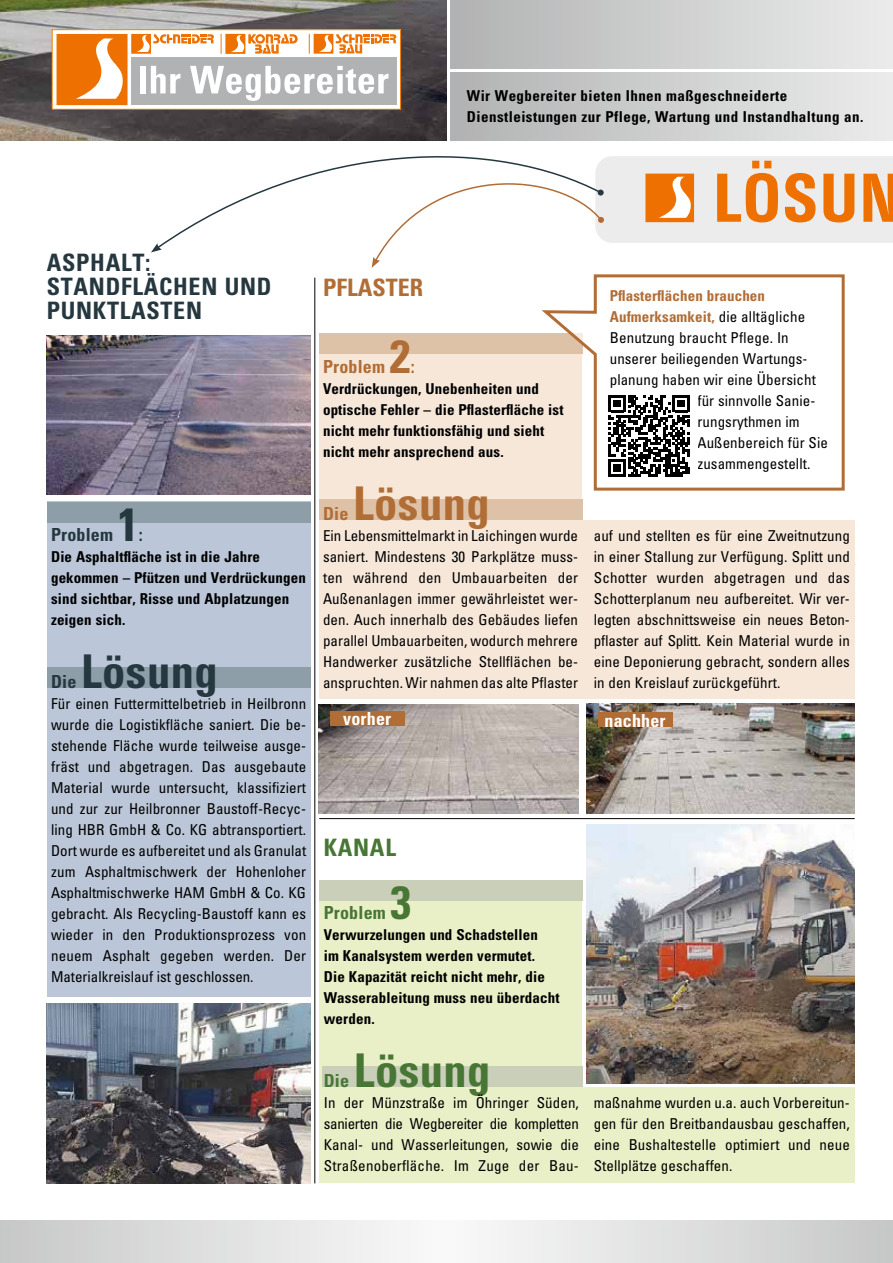
<style>
.page{position:relative;width:893px;height:1263px;background:#fff}
.page>*{position:absolute;margin:0;border:0;box-sizing:border-box;transform-origin:0 0}
.t1{font:700 condensed 72px "Unitus T";letter-spacing:.02em;color:#ee7100}
.t2{font:700 condensed 46.5px "Univers";letter-spacing:.01em;color:#25373f}
.t3{font:700 condensed 46.5px "Univers";letter-spacing:.01em;color:#b16d36}
.t4{font:700 condensed 46.5px "Univers";letter-spacing:.01em;color:#487634}
.t5{font:700 condensed 24px/24px "Univers";letter-spacing:.03em;color:#25373f}
.t6{font:700 condensed 24px "Univers";color:#b16d36}
.t7{font:700 condensed 24px "Univers";letter-spacing:.03em;color:#487634}
.t8{font:700 condensed 18px "Univers";letter-spacing:.01em;color:#fff}
.t9{font:700 condensed 18px "Univers";letter-spacing:.01em;color:#25373f}
.t10{font:700 condensed 18px "Univers";letter-spacing:.01em;color:#b16d36}
.t11{font:700 condensed 18px "Univers";letter-spacing:.01em;color:#487634}
.t12{font:condensed 15px/21px "Univers";letter-spacing:.005em;color:#000}
.t13{font:700 condensed 15px/21px "Univers";letter-spacing:.01em;color:#000}
.t14{font:700 condensed 15px/21px "Univers";letter-spacing:.03em;color:#000}
.t15{font:700 condensed 15px "Univers";letter-spacing:.01em;color:#b16d36}
.s1{font-weight:400;color:#000}
</style>
<div class="page">
<div style="left:319px;top:837px;width:536px;height:346px;background:#e9efc6"></div>
<div style="left:319px;top:354px;width:536px;height:344px;background:#f6e7d9"></div>
<div style="left:583px;top:824px;width:276px;height:263px;background:#fff"></div>
<div style="left:583px;top:268px;width:276px;height:252px;background:#fff"></div>
<svg style="left:0;top:1220px;width:893px;height:43px"></svg>
<svg style="left:372px;top:156px;width:521px;height:112px"></svg>
<svg style="left:156px;top:136px;width:447px;height:114px"></svg>
<svg style="left:151px;top:243px;width:11px;height:9px"></svg>
<svg style="left:597px;top:189px;width:7px;height:7px"></svg>
<div style="left:451px;top:0;width:442px;height:68px;background:linear-gradient(to right,#b1b2b3,#ebecec)"></div>
<div style="left:451px;top:72px;width:442px;height:68px;background:linear-gradient(to right,#b1b2b3,#ebecec)"></div>
<img style="left:0;top:0;width:446px;height:140px">
<div style="left:52px;top:30px;width:349px;height:79px;background:#fff"></div>
<div style="left:52px;top:29px;width:349px;height:81px;border:1px solid #ef7c00"></div>
<svg style="left:57px;top:34px;width:339px;height:71px"></svg>
<div style="left:315px;top:819px;width:268px;height:76px;background:#fff"></div>
<div style="left:47px;top:502px;width:263px;height:495px;background:#bbc7d8"></div>
<hr style="left:319px;top:818px;width:536px;height:1px;background:#000">
<div style="left:47px;top:502px;width:263px;height:20px;background:#8e9ea8"></div>
<div style="left:47px;top:667px;width:263px;height:21px;background:#8e9ea8"></div>
<div style="left:319px;top:333px;width:264px;height:21px;background:#dec2a8"></div>
<div style="left:322px;top:1066px;width:261px;height:21px;background:#c9cfb9"></div>
<div style="left:319px;top:880px;width:264px;height:21px;background:#c9cfb9"></div>
<div style="left:319px;top:499px;width:264px;height:21px;background:#dec2a8"></div>
<img style="left:47px;top:1003px;width:263px;height:180px">
<img style="left:47px;top:336px;width:263px;height:158px">
<hr style="left:315px;top:278px;width:1px;height:905px;background:#000">
<img style="left:587px;top:704px;width:268px;height:110px">
<img style="left:319px;top:704px;width:259px;height:110px">
<img style="left:587px;top:824px;width:268px;height:260px">
<div style="left:330px;top:711px;width:74px;height:14px;background:#b16d36"></div>
<div style="left:598px;top:712px;width:74px;height:15px;background:#b16d36"></div>
<svg style="left:541px;top:274px;width:304px;height:218px"></svg>
<div style="left:604px;top:393px;width:93px;height:88px;background:#fff"></div>
<svg style="left:609px;top:395px;width:81px;height:81px"></svg>
<h3 class="t5" style="left:47px;top:250px;width:226px">ASPHALT:<br>STANDFLÄCHEN UND<br>PUNKTLASTEN</h3>
<h2 class="t2" style="left:118px;top:496px;width:22px">1</h2>
<p class="t9" style="left:51px;top:523px;width:64px">Problem</p>
<p class="t9" style="left:139px;top:523px;width:5px">:</p>
<p class="t13" style="left:51px;top:546px;width:256px">Die Asphaltfläche ist in die Jahre gekommen – Pfützen und Verdrückungen sind sichtbar, Risse und Abplatzungen zeigen sich.</p>
<h2 class="t2" style="left:81px;top:643px;width:138px">Lösung</h2>
<p class="t12" style="left:51px;top:693px;width:257px">Für einen Futtermittelbetrieb in Heilbronn wurde die Logistikfläche saniert. Die be-- stehende Fläche wurde teilweise ausge&shy;fräst und abgetragen. Das ausgebaute Material wurde untersucht, klassifiziert und zur zur Heilbronner Baustoff-Recyc&shy;ling HBR GmbH &amp; Co. KG abtransportiert.<br>Dort wurde es aufbereitet und als Granulat zum Asphaltmischwerk der Hohenloher Asphaltmischwerke HAM GmbH &amp; Co. KG gebracht. Als Recycling-Baustoff kann es wieder in den Produktionsprozess von neuem Asphalt gegeben werden. Der Materialkreislauf ist geschlossen.</p>
<p class="t9" style="left:51px;top:670px;width:27px">Die</p>
<p class="t14" style="left:467px;top:85px;width:398px">Wir Wegbereiter bieten Ihnen maßgeschneiderte<br>Dienstleistungen zur Pflege, Wartung und Instandhaltung an.</p>
<h1 class="t1" style="left:713px;top:156px;width:188px">LÖSUN</h1>
<h3 class="t6" style="left:323px;top:273px;width:102px">PFLASTER</h3>
<h2 class="t3" style="left:390px;top:328px;width:22px">2</h2>
<p class="t10" style="left:323px;top:355px;width:64px">Problem</p>
<p class="t10" style="left:411px;top:355px;width:5px">:</p>
<p class="t13" style="left:323px;top:378px;width:242px">Verdrückungen, Unebenheiten und optische Fehler – die Pflasterfläche ist nicht mehr funktionsfähig und sieht nicht mehr ansprechend aus.</p>
<h2 class="t3" style="left:353px;top:475px;width:138px">Lösung</h2>
<p class="t12" style="left:323px;top:525px;width:257px">Ein Lebensmittelmarkt in Laichingen wurde saniert. Mindestens 30 Parkplätze muss&shy;ten während den Umbauarbeiten der Außenanlagen immer gewährleistet wer&shy;den. Auch innerhalb des Gebäudes liefen parallel Umbauarbeiten, wodurch mehrere Handwerker zusätzliche Stellflächen be-- anspruchten. Wir nahmen das alte Pflaster</p>
<p class="t10" style="left:323px;top:502px;width:27px">Die</p>
<p class="t15" style="left:610px;top:286px;width:157px">Pflasterflächen brauchen</p>
<p class="t15" style="left:610px;top:307px;width:197px">Aufmerksamkeit, <span class="s1">die alltägliche</span></p>
<p class="t12" style="left:610px;top:326px;width:180px">Benutzung braucht Pflege. In</p>
<p class="t12" style="left:610px;top:347px;width:198px">unserer beiliegenden Wartungs-</p>
<p class="t12" style="left:610px;top:368px;width:208px">planung haben wir eine Übersicht</p>
<p class="t12" style="left:697px;top:389px;width:118px">für sinnvolle Sanie-</p>
<p class="t12" style="left:697px;top:410px;width:104px">rungsrythmen im</p>
<p class="t12" style="left:697px;top:431px;width:132px">Außenbereich für Sie</p>
<p class="t12" style="left:697px;top:452px;width:114px">zusammengestellt.</p>
<p class="t12" style="left:594px;top:525px;width:258px;text-align:justify">auf und stellten es für eine Zweitnutzung in einer Stallung zur Verfügung. Splitt und Schotter wurden abgetragen und das Schotterplanum neu aufbereitet. Wir ver&shy;legten abschnittsweise ein neues Beton&shy;pflaster auf Splitt. Kein Material wurde in eine Deponierung gebracht, sondern alles in den Kreislauf zurückgeführt.</p>
<p class="t8" style="left:343px;top:708px;width:49px">vorher</p>
<p class="t8" style="left:604px;top:709px;width:63px">nachher</p>
<h3 class="t7" style="left:324px;top:833px;width:74px">KANAL</h3>
<h2 class="t4" style="left:391px;top:874px;width:22px">3</h2>
<p class="t13" style="left:324px;top:924px;width:237px">Verwurzelungen und Schadstellen<br>im Kanalsystem werden vermutet.<br>Die Kapazität reicht nicht mehr, die<br>Wasserableitung muss neu überdacht werden.</p>
<p class="t11" style="left:324px;top:901px;width:64px">Problem</p>
<h2 class="t4" style="left:354px;top:1042px;width:138px">Lösung</h2>
<p class="t12" style="left:324px;top:1092px;width:257px;text-align:justify">In der Münzstraße im Öhringer Süden, sanierten die Wegbereiter die kompletten Kanal- und Wasserleitungen, sowie die Straßenoberfläche. Im Zuge der Bau-</p>
<p class="t11" style="left:324px;top:1069px;width:27px">Die</p>
<p class="t12" style="left:594px;top:1092px;width:258px">maßnahme wurden u.a. auch Vorbereitun&shy;gen für den Breitbandausbau geschaffen, eine Bushaltestelle optimiert und neue Stellplätze geschaffen.</p>
</div>
